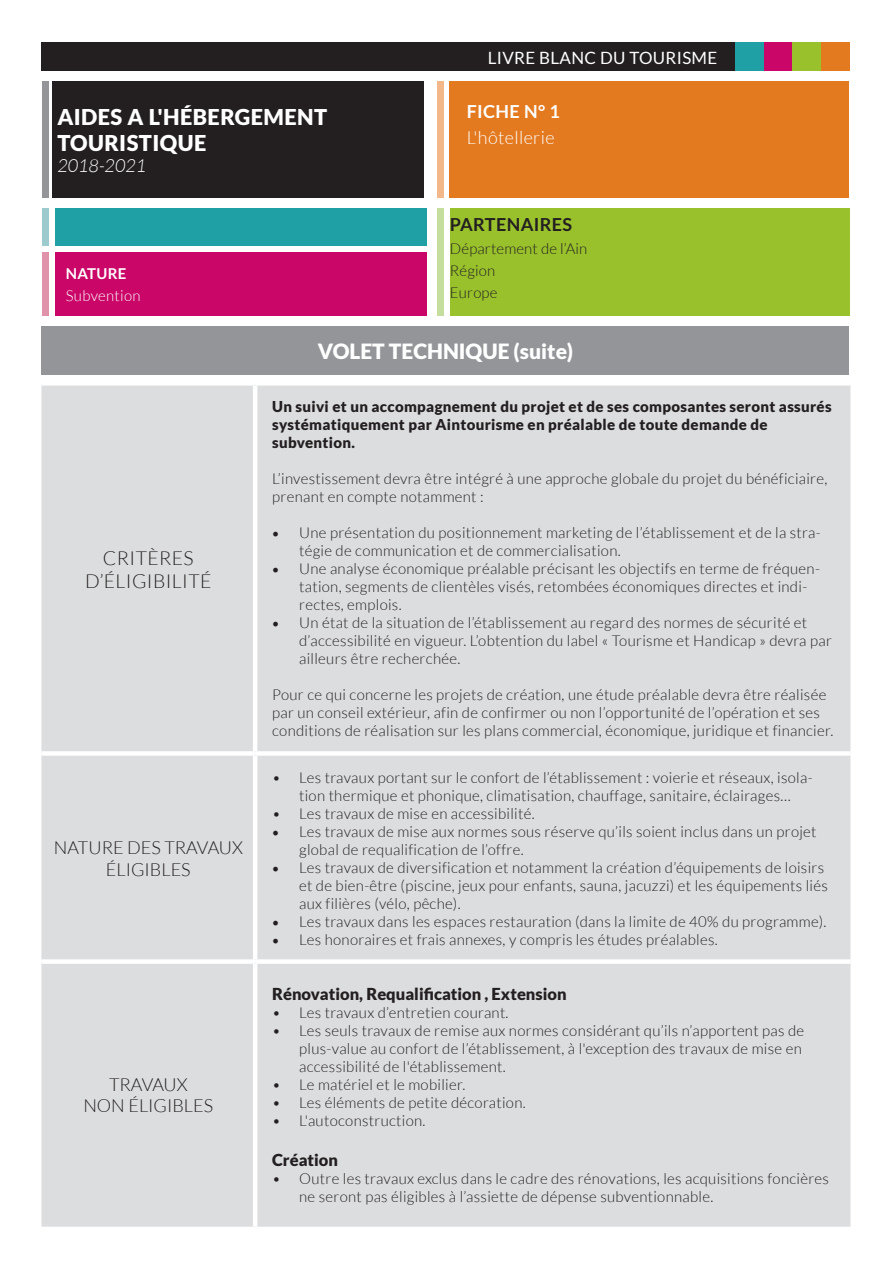
<style>
.page{position:relative;width:893px;height:1263px;background:#fff}
.page>*{position:absolute;margin:0;border:0;box-sizing:border-box;transform-origin:0 0}
.t1{font:900 21.75px/26.2px "Lato";letter-spacing:.02em;color:#fff}
.t2{font:900 21px "Lato";color:#fff}
.t3{font:300 19.35px "Lato";letter-spacing:.02em;color:#231f20}
.t4{font:300 18px/21.6px "Lato";color:#231f20;text-align:center}
.t5{font:300 18px "Lato";letter-spacing:.02em;color:#fff}
.t6{font:700 18px "Lato";letter-spacing:.02em;color:#231f20}
.t7{font:italic 300 18px "Lato";color:#fff}
.t8{font:700 18px "Lato";letter-spacing:.02em;color:#fff}
.t9{font:16.95px "Lato";letter-spacing:.02em;color:#fff}
.t10{font:900 16.5px "Lato";color:#231f20}
.t11{font:300 15px/18px "Lato";letter-spacing:.02em;color:#231f20}
.t12{font:900 15px "Lato";letter-spacing:.02em;color:#231f20}
.t13{font:300 15px "Lato";letter-spacing:.02em;color:#fff}
.t14{font:700 15px "Lato";letter-spacing:.02em;color:#fff}
.s1{font-family:"Minion Pro";font-weight:400;font-size:18px}
</style>
<div class="page">
<div style="left:42px;top:43px;width:693px;height:28px;background:#231f20"></div>
<div style="left:52px;top:81px;width:372px;height:117px;background:#231f20"></div>
<div style="left:449px;top:81px;width:400px;height:117px;background:#e47a20"></div>
<div style="left:42px;top:81px;width:7px;height:117px;background:#939598"></div>
<div style="left:437px;top:81px;width:7px;height:117px;background:#f2b88a"></div>
<div style="left:735px;top:43px;width:29px;height:28px;background:#1fa0a4"></div>
<div style="left:764px;top:43px;width:28px;height:28px;background:#ca0668"></div>
<div style="left:792px;top:43px;width:29px;height:28px;background:#99c12c"></div>
<div style="left:821px;top:43px;width:29px;height:28px;background:#e47a20"></div>
<div style="left:55px;top:208px;width:372px;height:37px;background:#1fa0a4"></div>
<div style="left:55px;top:252px;width:372px;height:64px;background:#ca0668"></div>
<div style="left:450px;top:208px;width:400px;height:108px;background:#99c12c"></div>
<div style="left:42px;top:208px;width:7px;height:37px;background:#9dcacc"></div>
<div style="left:437px;top:208px;width:7px;height:108px;background:#c5de9e"></div>
<div style="left:42px;top:252px;width:7px;height:64px;background:#e092ab"></div>
<div style="left:41px;top:386px;width:809px;height:841px;background:#dcdddf"></div>
<hr style="left:253px;top:386px;width:4px;height:365px;background:#fff">
<div style="left:41px;top:751px;width:214px;height:5px;background:#fff"></div>
<div style="left:255px;top:751px;width:595px;height:5px;background:#fff"></div>
<hr style="left:253px;top:756px;width:4px;height:203px;background:#fff">
<div style="left:41px;top:959px;width:214px;height:5px;background:#fff"></div>
<div style="left:255px;top:959px;width:595px;height:5px;background:#fff"></div>
<hr style="left:253px;top:964px;width:4px;height:263px;background:#fff">
<div style="left:41px;top:326px;width:808px;height:49px;background:#939598"></div>
<p class="t1" style="left:57px;top:103px;width:271px">AIDES A L'HÉBERGEMENT<br>TOURISTIQUE</p>
<p class="t7" style="left:57px;top:156px;width:91px">2018-2021</p>
<p class="t14" style="left:66px;top:265px;width:62px">NATURE</p>
<p class="t13" style="left:66px;top:288px;width:76px">Subvention</p>
<p class="t9" style="left:488px;top:48px;width:231px">LIVRE BLANC DU TOURISME</p>
<p class="t8" style="left:467px;top:101px;width:95px">FICHE N° 1</p>
<p class="t5" style="left:467px;top:128px;width:89px">L'hôtellerie</p>
<p class="t6" style="left:450px;top:214px;width:124px">PARTENAIRES</p>
<p class="t11" style="left:450px;top:239px;width:139px">Département de l’Ain</p>
<p class="t11" style="left:450px;top:262px;width:47px">Région</p>
<p class="t11" style="left:450px;top:284px;width:49px">Europe</p>
<p class="t3" style="left:103px;top:547px;width:92px">CRITÈRES</p>
<p class="t3" style="left:85px;top:570px;width:128px">D’ÉLIGIBILITÉ</p>
<p class="t4" style="left:54px;top:837px;width:190px">NATURE DES TRAVAUX<br>ÉLIGIBLES</p>
<p class="t4" style="left:109px;top:1073px;width:80px">TRAVAUX</p>
<p class="t4" style="left:83px;top:1095px;width:131px">NON ÉLIGIBLES</p>
<p class="t2" style="left:318px;top:339px;width:257px">VOLET TECHNIQUE (suite)</p>
<p class="t12" style="left:272px;top:398px;width:561px">Un suivi et un accompagnement du projet et de ses composantes seront assurés</p>
<p class="t12" style="left:272px;top:416px;width:497px">systématiquement par Aintourisme en préalable de toute demande de</p>
<p class="t12" style="left:272px;top:434px;width:84px">subvention.</p>
<p class="t11" style="left:272px;top:470px;width:557px">L’investissement devra être intégré à une approche globale du projet du bénéficiaire, prenant en compte notamment :</p>
<p class="t11" style="left:299px;top:524px;width:523px;text-indent:-27px"><span class="s1">•</span> Une présentation du positionnement marketing de l’établissement et de la stra&shy;tégie de communication et de commercialisation.</p>
<p class="t11" style="left:299px;top:560px;width:522px;text-indent:-27px"><span class="s1">•</span> Une analyse économique préalable précisant les objectifs en terme de fréquen&shy;tation, segments de clientèles visés, retombées économiques directes et indi&shy;rectes, emplois.</p>
<p class="t11" style="left:299px;top:614px;width:534px;text-indent:-27px"><span class="s1">•</span> Un état de la situation de l’établissement au regard des normes de sécurité et d’accessibilité en vigueur. L’obtention du label « Tourisme et Handicap » devra par ailleurs être recherchée.</p>
<p class="t11" style="left:272px;top:686px;width:563px">Pour ce qui concerne les projets de création, une étude préalable devra être réalisée par un conseil extérieur, afin de confirmer ou non l’opportunité de l’opération et ses conditions de réalisation sur les plans commercial, économique, juridique et financier.</p>
<p class="t11" style="left:272px;top:768px;width:542px;text-align:center">• Les travaux portant sur le confort de l’établissement : voierie et réseaux, isola&shy;tion thermique et phonique, climatisation, chauffage, sanitaire, éclairages…</p>
<p class="t11" style="left:272px;top:804px;width:264px">• Les travaux de mise en accessibilité.</p>
<p class="t11" style="left:299px;top:822px;width:519px;text-indent:-27px"><span class="s1">•</span> Les travaux de mise aux normes sous réserve qu’ils soient inclus dans un projet global de requalification de l’offre.</p>
<p class="t11" style="left:299px;top:858px;width:530px;text-indent:-27px"><span class="s1">•</span> Les travaux de diversification et notamment la création d’équipements de loisirs et de bien-être (piscine, jeux pour enfants, sauna, jacuzzi) et les équipements liés aux filières (vélo, pêche).</p>
<p class="t11" style="left:272px;top:912px;width:556px"><span class="s1">•</span> Les travaux dans les espaces restauration (dans la limite de 40% du programme).</p>
<p class="t11" style="left:272px;top:930px;width:447px"><span class="s1">•</span> Les honoraires et frais annexes, y compris les études préalables.</p>
<p class="t10" style="left:272px;top:984px;width:296px">Rénovation, Requalification , Extension</p>
<p class="t11" style="left:272px;top:1004px;width:238px">• Les travaux d’entretien courant.</p>
<p class="t11" style="left:299px;top:1022px;width:507px;text-indent:-27px">• Les seuls travaux de remise aux normes considérant qu’ils n’apportent pas de plus-value au confort de l’établissement, à l'exception des travaux de mise en accessibilité de l'établissement.</p>
<p class="t11" style="left:272px;top:1076px;width:195px">• Le matériel et le mobilier.</p>
<p class="t11" style="left:272px;top:1094px;width:255px">• Les éléments de petite décoration.</p>
<p class="t11" style="left:272px;top:1112px;width:155px">• L'autoconstruction.</p>
<p class="t10" style="left:272px;top:1150px;width:67px">Création</p>
<p class="t11" style="left:299px;top:1169px;width:531px;text-indent:-27px">• Outre les travaux exclus dans le cadre des rénovations, les acquisitions foncières ne seront pas éligibles à l’assiette de dépense subventionnable.</p>
</div>
